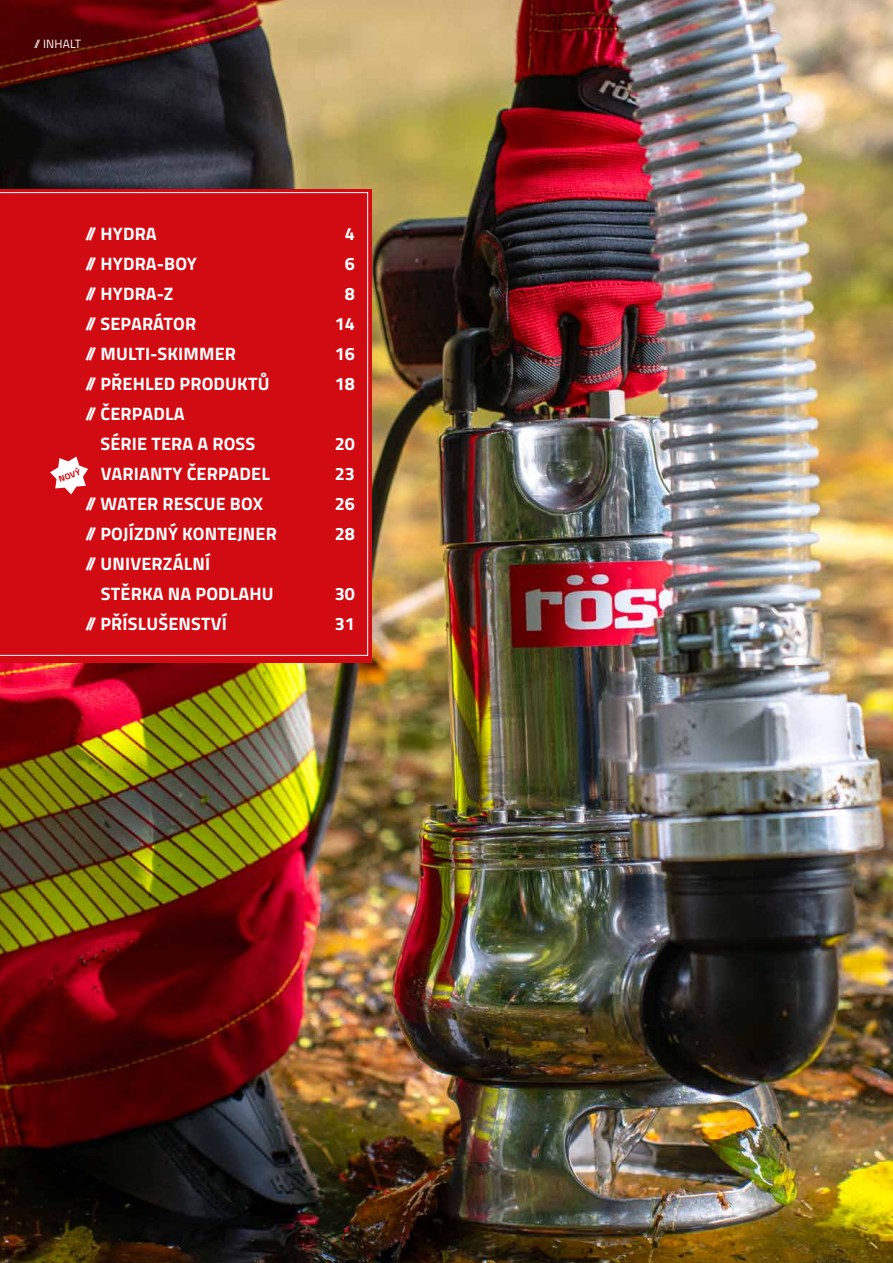
<style>
.page{position:relative;width:893px;height:1263px;background:#fff}
.page>*{position:absolute;margin:0;border:0;box-sizing:border-box;transform-origin:0 0}
.t1{font:700 18px/30px "Titillium Web";letter-spacing:.01em;color:#fff}
.t2{font:12px "Titillium Web";letter-spacing:.01em;color:#fff}
.t3{font:700 8.4px "Titillium Web";color:#d20a11;scale:1.07 1}
.s1{color:#d20a11}
</style>
<div class="page">
<img style="left:0;top:0;width:893px;height:1263px">
<div style="left:0;top:189px;width:372px;height:473px;background:#d20a11"></div>
<svg style="left:0;top:192px;width:368px;height:464px"></svg>
<svg style="left:50px;top:457px;width:38px;height:37px"></svg>
<p class="t2" style="left:34px;top:35px;width:49px">// INHALT</p>
<p class="t1" style="left:85px;top:218px;width:73px">// HYDRA</p>
<p class="t1" style="left:345px;top:218px;width:12px">4</p>
<p class="t1" style="left:85px;top:248px;width:113px">// HYDRA-BOY</p>
<p class="t1" style="left:345px;top:248px;width:12px">6</p>
<p class="t1" style="left:85px;top:278px;width:90px">// HYDRA-Z</p>
<p class="t1" style="left:345px;top:278px;width:12px">8</p>
<p class="t1" style="left:85px;top:308px;width:113px">// SEPARÁTOR</p>
<p class="t1" style="left:335px;top:308px;width:22px">14</p>
<p class="t1" style="left:85px;top:338px;width:153px">// MULTI-SKIMMER</p>
<p class="t1" style="left:335px;top:338px;width:22px">16</p>
<p class="t1" style="left:85px;top:368px;width:186px">// PŘEHLED PRODUKTŮ</p>
<p class="t1" style="left:335px;top:368px;width:22px">18</p>
<p class="t1" style="left:85px;top:398px;width:172px">// ČERPADLA<br><span class="s1">//</span> SÉRIE TERA A ROSS</p>
<p class="t1" style="left:335px;top:428px;width:22px">20</p>
<p class="t1" style="left:101px;top:458px;width:170px">VARIANTY ČERPADEL</p>
<p class="t1" style="left:335px;top:458px;width:22px">23</p>
<p class="t1" style="left:85px;top:488px;width:179px">// WATER RESCUE BOX</p>
<p class="t1" style="left:335px;top:488px;width:22px">26</p>
<p class="t1" style="left:85px;top:518px;width:193px">// POJÍZDNÝ KONTEJNER</p>
<p class="t1" style="left:335px;top:518px;width:22px">28</p>
<p class="t1" style="left:101px;top:548px;width:174px;text-indent:-16px">// UNIVERZÁLNÍ<br>STĚRKA NA PODLAHU</p>
<p class="t3" style="left:57px;top:473px;width:23px;rotate:-18deg">NOVÝ</p>
<p class="t1" style="left:335px;top:578px;width:22px">30</p>
<p class="t1" style="left:85px;top:608px;width:143px">// PŘÍSLUŠENSTVÍ</p>
<p class="t1" style="left:335px;top:608px;width:22px">31</p>
</div>
